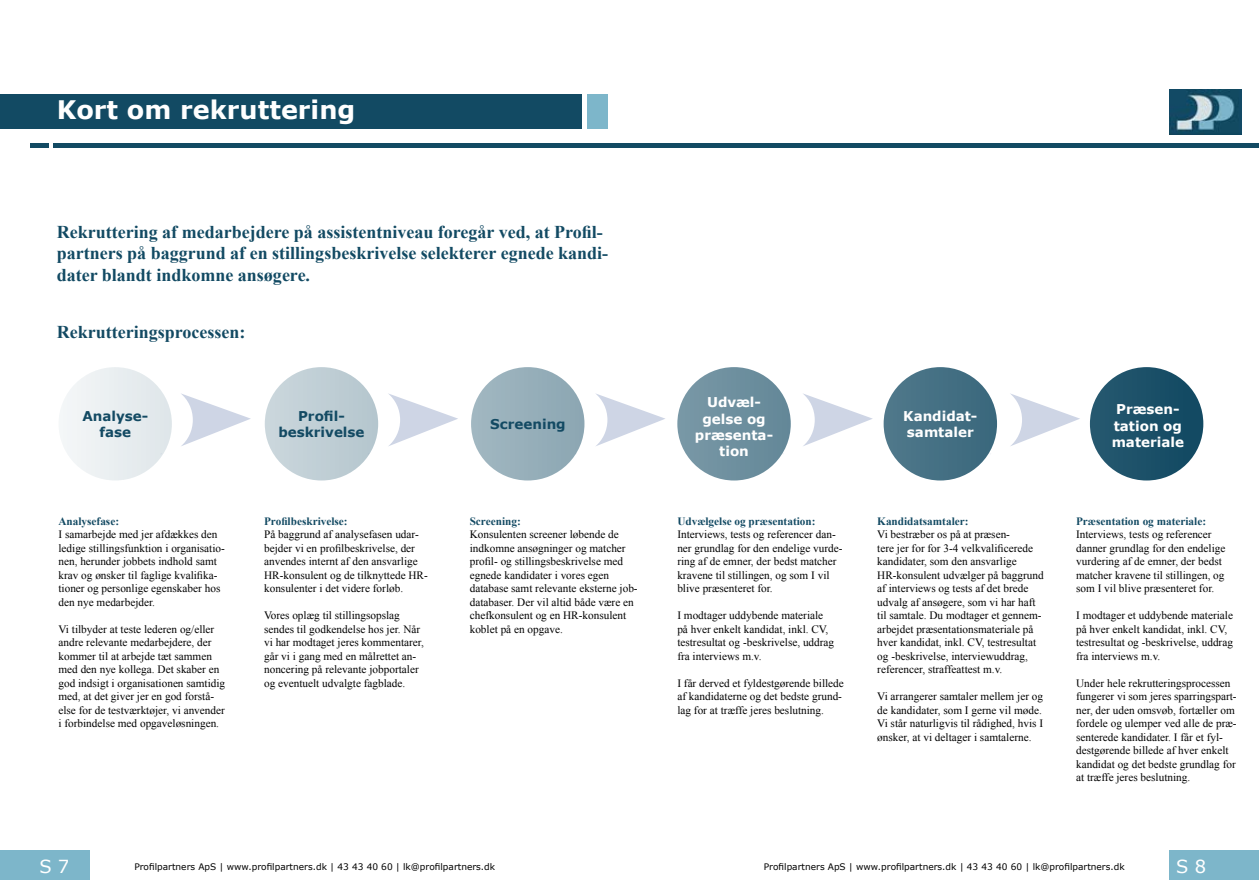
<style>
.page{position:relative;width:1259px;height:893px;background:#fff}
.page>*{position:absolute;margin:0;border:0;box-sizing:border-box;transform-origin:0 0}
.t1{font:700 25.5px "Verdana";color:#fff}
.t2{font:700 18px/21.6px "Times New Roman";color:#124a63}
.t3{font:700 18px "Times New Roman";color:#134a63}
.t4{font:18px "Verdana";color:#fff}
.t5{font:700 13.5px/16.2px "Verdana";color:#fff;text-align:center}
.t6{font:700 13.5px/16.2px "Verdana";color:#134a63;text-align:center}
.t7{font:11.25px/13.5px "Times New Roman";color:#000}
.t8{font:700 11.25px "Times New Roman";color:#134a63}
.t9{font:9px "Verdana";color:#000}
</style>
<div class="page">
<div style="left:0;top:850px;width:89px;height:30px;background:#7db6ca"></div>
<div style="left:1169px;top:850px;width:90px;height:30px;background:#7db6ca"></div>
<svg style="left:163px;top:393px;width:88px;height:61px"></svg>
<svg style="left:369px;top:393px;width:89px;height:61px"></svg>
<svg style="left:575px;top:393px;width:90px;height:61px"></svg>
<svg style="left:782px;top:393px;width:91px;height:61px"></svg>
<svg style="left:990px;top:393px;width:90px;height:58px"></svg>
<div style="left:471px;top:367px;width:113px;height:113px;background:#97afba;border-radius:50%"></div>
<div style="left:677px;top:367px;width:114px;height:113px;background:#6e909f;border-radius:50%"></div>
<div style="left:883px;top:367px;width:114px;height:113px;background:#447084;border-radius:50%"></div>
<div style="left:1090px;top:367px;width:113px;height:113px;background:#1b5068;border-radius:50%"></div>
<div style="left:58px;top:367px;width:114px;height:113px;background:#e9eef0;border-radius:50%"></div>
<div style="left:265px;top:367px;width:113px;height:113px;background:#c0ced5;border-radius:50%"></div>
<div style="left:0;top:94px;width:581px;height:35px;background:#124a63"></div>
<div style="left:587px;top:94px;width:21px;height:35px;background:#7db6ca"></div>
<hr style="left:54px;top:144px;width:1205px;height:4px;background:#124a63">
<hr style="left:30px;top:144px;width:18px;height:4px;background:#124a63">
<img style="left:1170px;top:89px;width:72px;height:45px">
<h1 class="t1" style="left:57px;top:92px;width:300px">Kort om rekruttering</h1>
<h2 class="t2" style="left:57px;top:220px;width:553px">Rekruttering af medarbejdere på assistentniveau foregår ved, at Profil&shy;partners på baggrund af en stillingsbeskrivelse selekterer egnede kandi&shy;dater blandt indkomne ansøgere.</h2>
<h2 class="t3" style="left:57px;top:320px;width:190px">Rekrutteringsprocessen:</h2>
<p class="t5" style="left:695px;top:394px;width:80px">Udvæl&shy;gelse og præsenta&shy;tion</p>
<p class="t6" style="left:82px;top:408px;width:67px">Analyse&shy;fase</p>
<p class="t6" style="left:278px;top:408px;width:88px">Profil&shy;beskrivelse</p>
<p class="t5" style="left:1111px;top:401px;width:74px">Præsen&shy;tation og materiale</p>
<p class="t5" style="left:903px;top:408px;width:76px;text-align:left">Kandidat&shy;samtaler</p>
<p class="t6" style="left:490px;top:415px;width:77px">Screening</p>
<p class="t8" style="left:58px;top:513px;width:62px">Analysefase:</p>
<p class="t7" style="left:58px;top:528px;width:168px">I samarbejde med jer afdækkes den ledige stillingsfunktion i organisatio&shy;nen, herunder jobbets indhold samt krav og ønsker til faglige kvalifika&shy;tioner og personlige egenskaber hos den nye medarbejder.</p>
<p class="t7" style="left:58px;top:622px;width:168px">Vi tilbyder at teste lederen og/eller andre relevante medarbejdere, der kommer til at arbejde tæt sammen med den nye kollega. Det skaber en god indsigt i organisationen samtidig med, at det giver jer en god forstå&shy;else for de testværktøjer, vi anvender i forbindelse med opgaveløsningen.</p>
<p class="t8" style="left:264px;top:513px;width:85px">Profilbeskrivelse:</p>
<p class="t7" style="left:264px;top:528px;width:165px">På baggrund af analysefasen udar&shy;bejder vi en profilbeskrivelse, der anvendes internt af den ansvarlige HR-konsulent og de tilknyttede HR&shy;konsulenter i det videre forløb.</p>
<p class="t7" style="left:264px;top:609px;width:161px">Vores oplæg til stillingsopslag sendes til godkendelse hos jer. Når vi har modtaget jeres kommentarer, går vi i gang med en målrettet an&shy;noncering på relevante jobportaler og eventuelt udvalgte fagblade.</p>
<p class="t8" style="left:470px;top:513px;width:53px">Screening:</p>
<p class="t7" style="left:470px;top:528px;width:169px">Konsulenten screener løbende de indkomne ansøgninger og matcher profil- og stillingsbeskrivelse med egnede kandidater i vores egen database samt relevante eksterne job&shy;databaser. Der vil altid både være en chefkonsulent og en HR-konsulent koblet på en opgave.</p>
<p class="t8" style="left:677px;top:513px;width:140px">Udvælgelse og præsentation:</p>
<p class="t7" style="left:677px;top:528px;width:167px">Interviews, tests og referencer dan&shy;ner grundlag for den endelige vurde&shy;ring af de emner, der bedst matcher kravene til stillingen, og som I vil blive præsenteret for.</p>
<p class="t7" style="left:677px;top:609px;width:158px">I modtager uddybende materiale på hver enkelt kandidat, inkl. CV, testresultat og -beskrivelse, uddrag fra interviews m.v.</p>
<p class="t7" style="left:677px;top:676px;width:168px">I får derved et fyldestgørende billede af kandidaterne og det bedste grund&shy;lag for at træffe jeres beslutning.</p>
<p class="t8" style="left:877px;top:513px;width:93px">Kandidatsamtaler:</p>
<p class="t7" style="left:877px;top:528px;width:168px">Vi bestræber os på at præsen-<br>tere jer for for 3-4 velkvalificerede kandidater, som den ansvarlige HR-konsulent udvælger på baggrund af interviews og tests af det brede udvalg af ansøgere, som vi har haft til samtale. Du modtager et gennem&shy;arbejdet præsentationsmateriale på hver kandidat, inkl. CV, testresultat og -beskrivelse, interviewuddrag, referencer, straffeattest m.v.</p>
<p class="t7" style="left:877px;top:690px;width:167px">Vi arrangerer samtaler mellem jer og de kandidater, som I gerne vil møde.<br>Vi står naturligvis til rådighed, hvis I ønsker, at vi deltager i samtalerne.</p>
<p class="t8" style="left:1076px;top:513px;width:131px">Præsentation og materiale:</p>
<p class="t7" style="left:1076px;top:528px;width:151px">Interviews, tests og referencer danner grundlag for den endelige vurdering af de emner, der bedst matcher kravene til stillingen, og som I vil blive præsenteret for.</p>
<p class="t7" style="left:1076px;top:609px;width:158px">I modtager et uddybende materiale på hver enkelt kandidat, inkl. CV, testresultat og -beskrivelse, uddrag fra interviews m.v.</p>
<p class="t7" style="left:1076px;top:676px;width:162px">Under hele rekrutteringsprocessen fungerer vi som jeres sparringspart&shy;ner, der uden omsvøb, fortæller om fordele og ulemper ved alle de præ&shy;senterede kandidater. I får et fyl&shy;destgørende billede af hver enkelt kandidat og det bedste grundlag for at træffe jeres beslutning.</p>
<h2 class="t4" style="left:39px;top:854px;width:32px">S 7</h2>
<p class="t9" style="left:134px;top:861px;width:362px">Profilpartners ApS | www.profilpartners.dk | 43 43 40 60 | lk@profilpartners.dk</p>
<p class="t9" style="left:764px;top:861px;width:362px">Profilpartners ApS | www.profilpartners.dk | 43 43 40 60 | lk@profilpartners.dk</p>
<h2 class="t4" style="left:1176px;top:854px;width:32px">S 8</h2>
</div>
